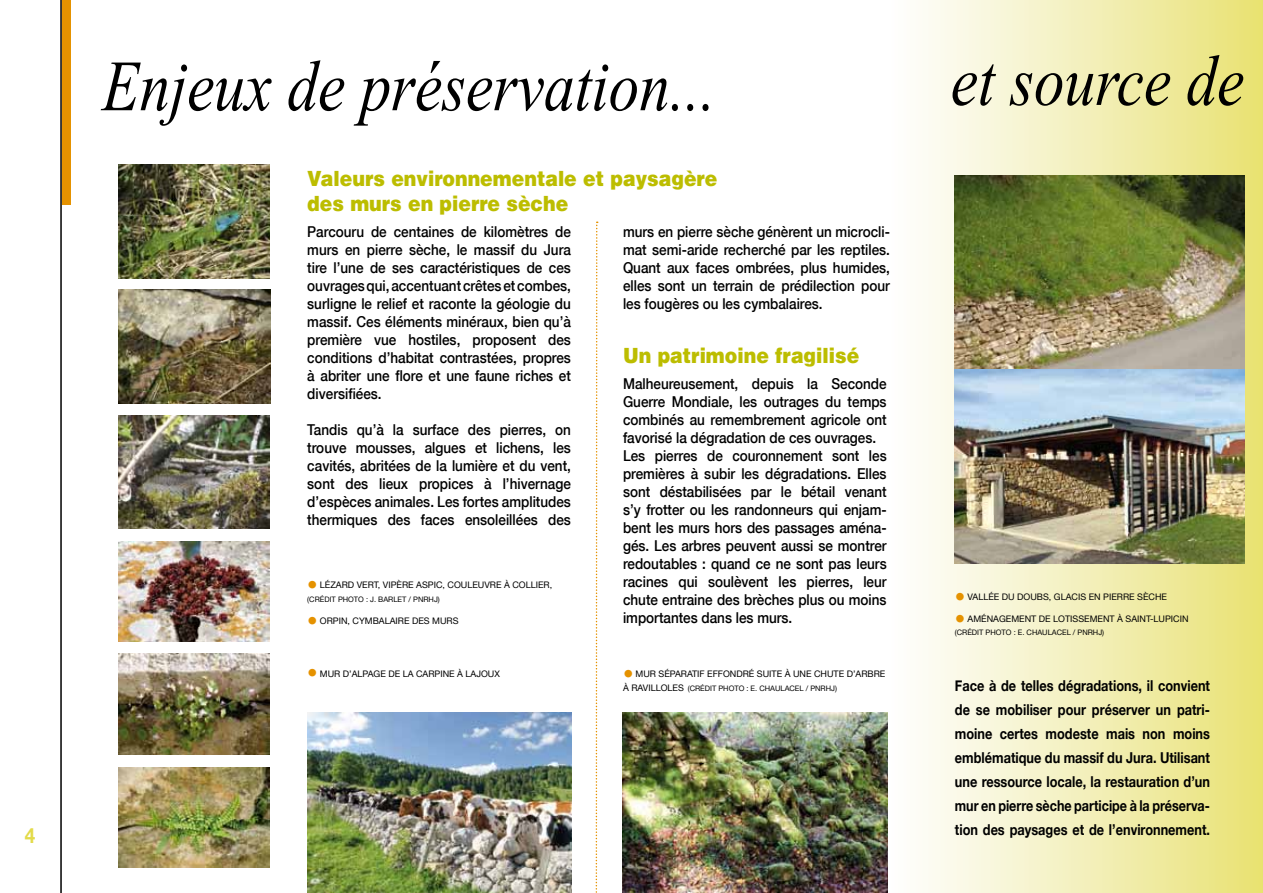
<style>
.page{position:relative;width:1263px;height:893px;background:#fff}
.page>*{position:absolute;margin:0;border:0;box-sizing:border-box;transform-origin:0 0}
.t1{font:italic 72px "Times New Roman";color:#000;scale:.85 1}
.t2{font:900 21px/25.2px "Helvetica";color:#bcbd00;scale:.9 1}
.t3{font:700 21px "Helvetica Neue";color:#e3db4a;scale:.9 1}
.t4{font:500 15px/18px "Helvetica Neue";color:#000;text-align:justify;scale:.9 1}
.t5{font:700 15px/24px "Helvetica Neue";color:#000;text-align:justify;scale:.85 1}
.t6{font:9px "Helvetica Neue";color:#000}
.t7{font:7.5px "Helvetica Neue";color:#000}
.s1{font-style:italic;font-size:21px;color:#e59200}
.s2{font-size:9px}
</style>
<div class="page">
<div style="left:888px;top:0;width:375px;height:893px;background:linear-gradient(to right,#fefeff,#e9e276)"></div>
<img style="left:308px;top:713px;width:263px;height:180px">
<img style="left:119px;top:415px;width:151px;height:114px">
<img style="left:119px;top:541px;width:151px;height:101px">
<img style="left:119px;top:653px;width:151px;height:101px">
<img style="left:119px;top:767px;width:151px;height:100px">
<img style="left:955px;top:175px;width:290px;height:389px">
<img style="left:623px;top:713px;width:265px;height:180px">
<img style="left:119px;top:165px;width:151px;height:113px">
<img style="left:119px;top:290px;width:151px;height:113px">
<div style="left:62px;top:0;width:9px;height:204px;background:#e59200"></div>
<hr style="left:60px;top:0;width:2px;height:893px;background:#000">
<svg style="left:596px;top:222px;width:2px;height:671px"></svg>
<h2 class="t3" style="left:25px;top:816px;width:13px">4</h2>
<h1 class="t1" style="left:102px;top:37px;width:723px">Enjeux de préservation...</h1>
<h1 class="t1" style="left:951px;top:31px;width:347px">et source de</h1>
<h2 class="t2" style="left:307px;top:165px;width:457px">Valeurs environnementale et paysagère des murs en pierre sèche</h2>
<p class="t4" style="left:307px;top:222px;width:294px">Parcouru de centaines de kilomètres de murs en pierre sèche, le massif du Jura tire l’une de ses caractéristiques de ces ouvrages qui, accentuant crêtes et combes, surligne le relief et raconte la géologie du massif. Ces éléments minéraux, bien qu’à première vue hostiles, proposent des conditions d’habitat contrastées, propres à abriter une flore et une faune riches et diversifiées.</p>
<p class="t4" style="left:307px;top:420px;width:294px">Tandis qu’à la surface des pierres, on trouve mousses, algues et lichens, les cavités, abritées de la lumière et du vent, sont des lieux propices à l’hivernage d’espèces animales. Les fortes amplitudes thermiques des faces ensoleillées des</p>
<p class="t6" style="left:307px;top:577px;width:246px"><span class="s1">•</span> LÉZARD VERT, VIPÈRE ASPIC, COULEUVRE À COLLIER,</p>
<p class="t7" style="left:307px;top:593px;width:134px">(CRÉDIT PHOTO : J. BARLET / PNRHJ)</p>
<p class="t6" style="left:307px;top:613px;width:153px"><span class="s1">•</span> ORPIN, CYMBALAIRE DES MURS</p>
<p class="t6" style="left:307px;top:666px;width:194px"><span class="s1">•</span> MUR D’ALPAGE DE LA CARPINE À LAJOUX</p>
<p class="t4" style="left:623px;top:222px;width:298px">murs en pierre sèche génèrent un microcli&shy;mat semi-aride recherché par les reptiles.<br>Quant aux faces ombrées, plus humides, elles sont un terrain de prédilection pour les fougères ou les cymbalaires.</p>
<h2 class="t2" style="left:623px;top:343px;width:264px">Un patrimoine fragilisé</h2>
<p class="t4" style="left:623px;top:374px;width:294px;text-align:left">Malheureusement, depuis la Seconde Guerre Mondiale, les outrages du temps combinés au remembrement agricole ont favorisé la dégradation de ces ouvrages.<br>Les pierres de couronnement sont les premières à subir les dégradations. Elles sont déstabilisées par le bétail venant s’y frotter ou les randonneurs qui enjam&shy;bent les murs hors des passages aména&shy;gés. Les arbres peuvent aussi se montrer redoutables : quand ce ne sont pas leurs racines qui soulèvent les pierres, leur chute entraine des brèches plus ou moins importantes dans les murs.</p>
<p class="t6" style="left:623px;top:666px;width:264px"><span class="s1">•</span> MUR SÉPARATIF EFFONDRÉ SUITE À UNE CHUTE D’ARBRE</p>
<p class="t7" style="left:623px;top:682px;width:215px"><span class="s2">À RAVILLOLES</span> (CRÉDIT PHOTO : E. CHAULACEL / PNRHJ)</p>
<p class="t6" style="left:955px;top:589px;width:214px"><span class="s1">•</span> VALLÉE DU DOUBS, GLACIS EN PIERRE SÈCHE</p>
<p class="t6" style="left:955px;top:611px;width:235px"><span class="s1">•</span> AMÉNAGEMENT DE LOTISSEMENT À SAINT-LUPICIN</p>
<p class="t7" style="left:955px;top:626px;width:151px">(CRÉDIT PHOTO : E. CHAULACEL / PNRHJ)</p>
<p class="t5" style="left:955px;top:673px;width:302px">Face à de telles dégradations, il convient de se mobiliser pour préserver un patri&shy;moine certes modeste mais non moins emblématique du massif du Jura. Utilisant une ressource locale, la restauration d’un mur en pierre sèche participe à la préserva&shy;tion des paysages et de l’environnement.</p>
</div>
